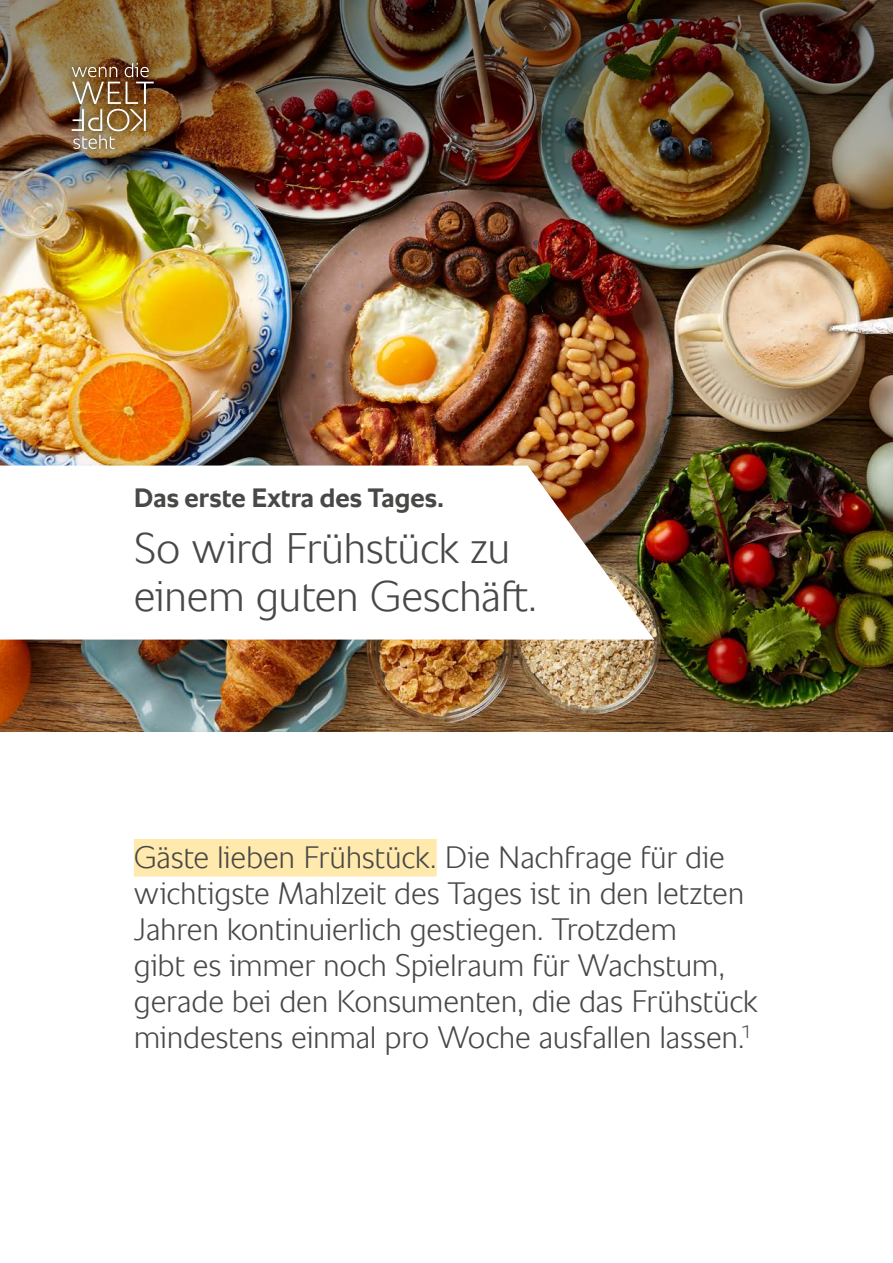
<style>
.page{position:relative;width:893px;height:1263px;background:#fff}
.page>*{position:absolute;margin:0;border:0;box-sizing:border-box;transform-origin:0 0}
.t1{font:300 43.5px/48px "RATIONAL Sans TT";letter-spacing:-.015em;color:#484847}
.t2{font:300 31.5px/36px "RATIONAL Sans TT";letter-spacing:-.01em;color:#484847}
.t3{font:700 27px "RATIONAL Sans TT";color:#484847}
</style>
<div class="page">
<img style="left:0;top:234px;width:893px;height:497px">
<img style="left:0;top:0;width:893px;height:234px">
<svg style="left:0;top:465px;width:654px;height:174px"></svg>
<div style="left:65px;top:56px;width:96px;height:100px;background:#000;opacity:.75"></div>
<img style="left:72px;top:63px;width:82px;height:86px">
<div style="left:134px;top:839px;width:303px;height:37px;background:#ffe9ac"></div>
<p class="t3" style="left:134px;top:478px;width:311px">Das erste Extra des Tages.</p>
<h1 class="t1" style="left:134px;top:525px;width:405px">So wird Frühstück zu einem guten Geschäft.</h1>
<p class="t2" style="left:134px;top:840px;width:625px">Gäste lieben Frühstück. Die Nachfrage für die wichtigste Mahlzeit des Tages ist in den letzten Jahren kontinuierlich gestiegen. Trotzdem<br>gibt es immer noch Spielraum für Wachstum, gerade bei den Konsumenten, die das Frühstück mindestens einmal pro Woche ausfallen lassen.<sup>1</sup></p>
</div>
